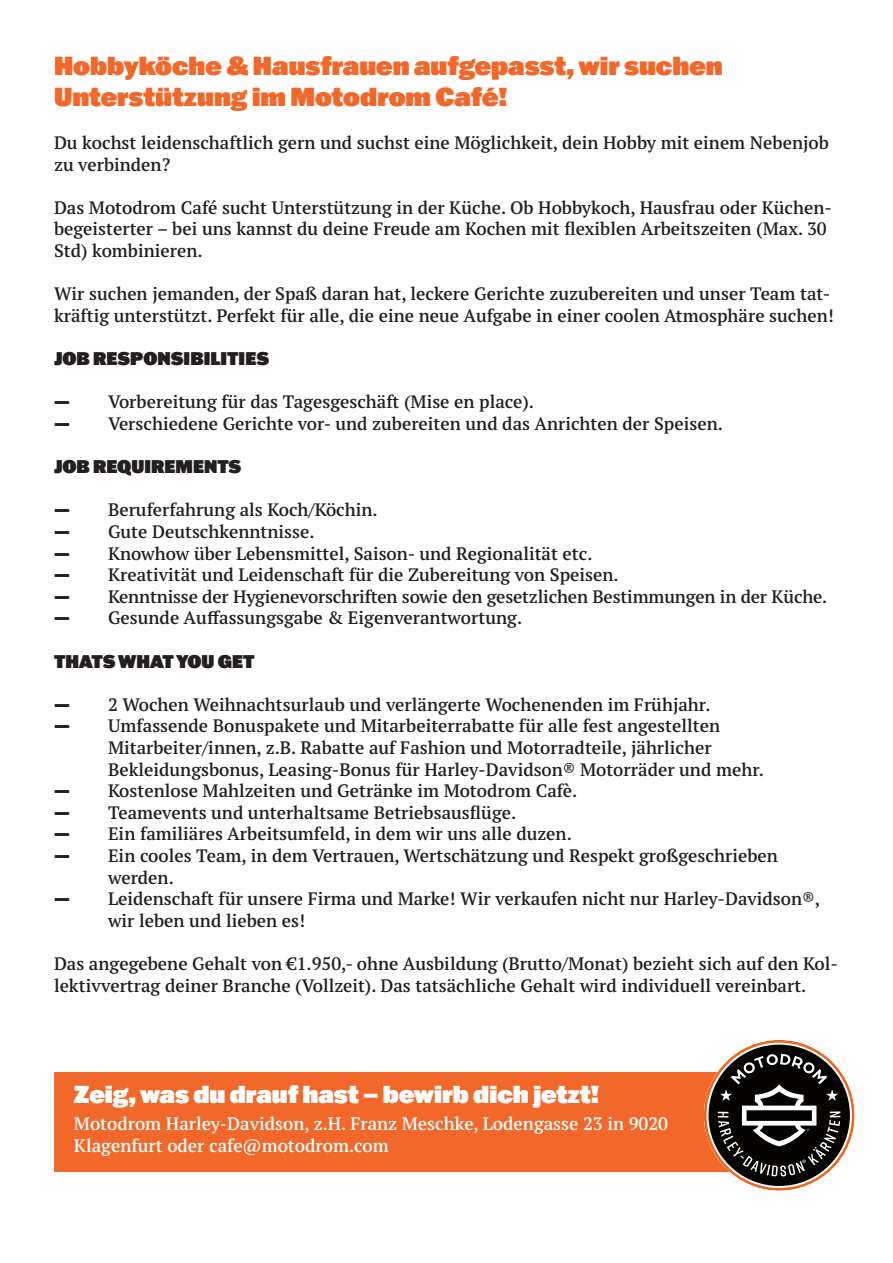
<style>
.page{position:relative;width:893px;height:1263px;background:#fff}
.page>*{position:absolute;margin:0;border:0;box-sizing:border-box;transform-origin:0 0}
.t1{font:900 25.5px/30.6px "Franklin Gothic ATF";color:#f2682a}
.t2{font:900 24px "Franklin Gothic ATF";color:#fff}
.t3{font:600 18px/21.6px "PT Serif Pro";color:#231f20}
.t4{font:600 18px/21.6px "PT Serif Pro";color:#fff}
.t5{font:900 18px "Franklin Gothic ATF";color:#231f20}
.s1{font-family:"Franklin Gothic ATF";font-weight:900}
</style>
<div class="page">
<div style="left:54px;top:1071px;width:691px;height:100px;background:#f2682a"></div>
<svg style="left:704px;top:1040px;width:151px;height:151px"></svg>
<h1 class="t1" style="left:54px;top:50px;width:670px">Hobbyköche &amp; Hausfrauen aufgepasst, wir suchen<br>Unterstützung im Motodrom Café!</h1>
<p class="t3" style="left:54px;top:132px;width:776px">Du kochst leidenschaftlich gern und suchst eine Möglichkeit, dein Hobby mit einem Nebenjob zu verbinden?</p>
<p class="t3" style="left:54px;top:196px;width:779px">Das Motodrom Café sucht Unterstützung in der Küche. Ob Hobbykoch, Hausfrau oder Küchen&shy;begeisterter – bei uns kannst du deine Freude am Kochen mit flexiblen Arbeitszeiten (Max. 30<br>Std) kombinieren.</p>
<p class="t3" style="left:54px;top:283px;width:781px">Wir suchen jemanden, der Spaß daran hat, leckere Gerichte zuzubereiten und unser Team tat&shy;kräftig unterstützt. Perfekt für alle, die eine neue Aufgabe in einer coolen Atmosphäre suchen!</p>
<p class="t5" style="left:54px;top:346px;width:217px">JOB RESPONSIBILITIES</p>
<p class="t3" style="left:54px;top:391px;width:482px"><span class="s1">—</span> Vorbereitung für das Tagesgeschäft (Mise en place).</p>
<p class="t3" style="left:54px;top:412px;width:670px"><span class="s1">—</span> Verschiedene Gerichte vor- und zubereiten und das Anrichten der Speisen.</p>
<p class="t5" style="left:54px;top:454px;width:189px">JOB REQUIREMENTS</p>
<p class="t3" style="left:54px;top:499px;width:325px"><span class="s1">—</span> Beruferfahrung als Koch/Köchin.</p>
<p class="t3" style="left:54px;top:520px;width:262px"><span class="s1">—</span> Gute Deutschkenntnisse.</p>
<p class="t3" style="left:54px;top:542px;width:540px"><span class="s1">—</span> Knowhow über Lebensmittel, Saison- und Regionalität etc.</p>
<p class="t3" style="left:54px;top:564px;width:566px"><span class="s1">—</span> Kreativität und Leidenschaft für die Zubereitung von Speisen.</p>
<p class="t3" style="left:54px;top:585px;width:775px"><span class="s1">—</span> Kenntnisse der Hygienevorschriften sowie den gesetzlichen Bestimmungen in der Küche.</p>
<p class="t3" style="left:54px;top:607px;width:470px"><span class="s1">—</span> Gesunde Auffassungsgabe &amp; Eigenverantwortung.</p>
<p class="t5" style="left:54px;top:649px;width:202px">THATS WHAT YOU GET</p>
<p class="t3" style="left:54px;top:693px;width:658px"><span class="s1">—</span> 2 Wochen Weihnachtsurlaub und verlängerte Wochenenden im Frühjahr.</p>
<p class="t3" style="left:108px;top:715px;width:657px;text-indent:-54px"><span class="s1">—</span> Umfassende Bonuspakete und Mitarbeiterrabatte für alle fest angestellten<br>Mitarbeiter/innen, z.B. Rabatte auf Fashion und Motorradteile, jährlicher<br>Bekleidungsbonus, Leasing-Bonus für Harley-Davidson® Motorräder und mehr.</p>
<p class="t3" style="left:54px;top:780px;width:525px"><span class="s1">—</span> Kostenlose Mahlzeiten und Getränke im Motodrom Cafè.</p>
<p class="t3" style="left:54px;top:801px;width:464px"><span class="s1">—</span> Teamevents und unterhaltsame Betriebsausflüge.</p>
<p class="t3" style="left:54px;top:823px;width:519px"><span class="s1">—</span> Ein familiäres Arbeitsumfeld, in dem wir uns alle duzen.</p>
<p class="t3" style="left:108px;top:844px;width:671px;text-indent:-54px"><span class="s1">—</span> Ein cooles Team, in dem Vertrauen, Wertschätzung und Respekt großgeschrieben werden.</p>
<p class="t3" style="left:108px;top:888px;width:714px;text-indent:-54px"><span class="s1">—</span> Leidenschaft für unsere Firma und Marke! Wir verkaufen nicht nur Harley-Davidson®, wir leben und lieben es!</p>
<p class="t3" style="left:54px;top:952px;width:785px">Das angegebene Gehalt von €1.950,- ohne Ausbildung (Brutto/Monat) bezieht sich auf den Kol&shy;lektivvertrag deiner Branche (Vollzeit). Das tatsächliche Gehalt wird individuell vereinbart.</p>
<h2 class="t2" style="left:74px;top:1077px;width:527px">Zeig, was du drauf hast – bewirb dich jetzt!</h2>
<p class="t4" style="left:74px;top:1112px;width:596px">Motodrom Harley-Davidson, z.H. Franz Meschke, Lodengasse 23 in 9020<br>Klagenfurt oder cafe@motodrom.com</p>
</div>
